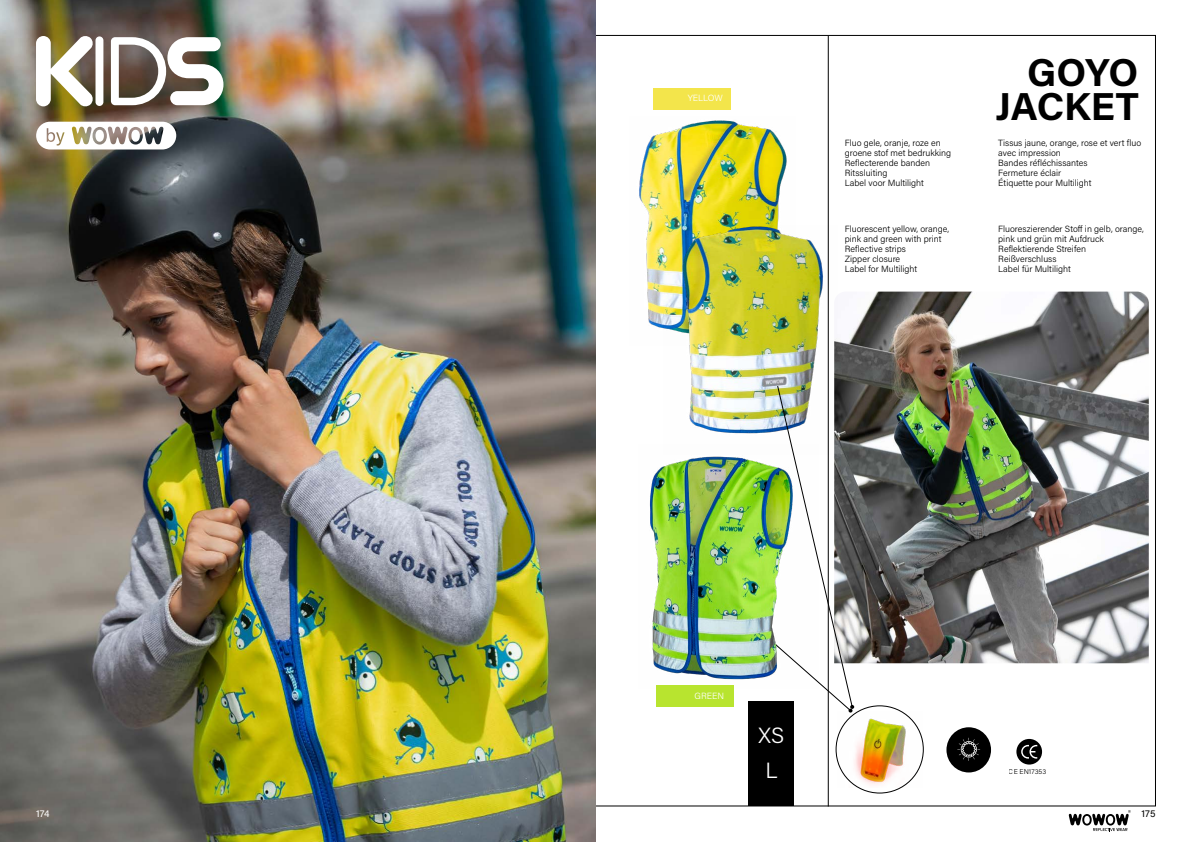
<style>
.page{position:relative;width:1191px;height:842px;background:#fff}
.page>*{position:absolute;margin:0;border:0;box-sizing:border-box;transform-origin:0 0}
.t1{font:700 39px "Acumin Pro";letter-spacing:-.015em;color:#000}
.t2{font:300 22px/35px "Acumin Pro";color:#fff;text-align:center}
.t3{font:10px "Acumin Pro";color:#000}
.t4{font:10px "Acumin Pro";color:#fff}
.t5{font:300 9px/10px "Acumin Pro";color:#000}
.t6{font:300 9px "Acumin Pro";color:#fff}
.t7{font:300 7px "Acumin Pro";color:#000}
</style>
<div class="page">
<hr style="left:828px;top:36px;width:1px;height:770px;background:#000">
<div style="left:748px;top:702px;width:45px;height:104px;background:#000"></div>
<svg style="left:1068px;top:810px;width:62px;height:21px"></svg>
<img style="left:837px;top:292px;width:311px;height:371px">
<img style="left:0;top:0;width:595px;height:842px">
<img style="left:639px;top:120px;width:148px;height:209px">
<img style="left:663px;top:225px;width:174px;height:209px">
<svg style="left:36px;top:35px;width:57px;height:72px"></svg>
<div style="left:95px;top:36px;width:8px;height:70px;background:#fff;border-radius:4px"></div>
<svg style="left:111px;top:37px;width:112px;height:68px"></svg>
<svg style="left:36px;top:122px;width:140px;height:27px"></svg>
<div style="left:946px;top:727px;width:45px;height:45px;background:#000;border-radius:50%"></div>
<svg style="left:957px;top:738px;width:23px;height:23px"></svg>
<div style="left:1016px;top:739px;width:26px;height:25px;background:#000;border-radius:50%"></div>
<svg style="left:1021px;top:745px;width:16px;height:14px"></svg>
<img style="left:837px;top:711px;width:85px;height:76px">
<svg style="left:758px;top:385px;width:96px;height:328px"></svg>
<img style="left:650px;top:445px;width:169px;height:244px">
<div style="left:656px;top:686px;width:77px;height:21px;background:#b8e42f"></div>
<div style="left:653px;top:88px;width:78px;height:21px;background:#f3e54b"></div>
<p class="t4" style="left:36px;top:807px;width:15px">174</p>
<p class="t6" style="left:688px;top:92px;width:37px">YELLOW</p>
<h1 class="t1" style="left:1027px;top:45px;width:113px">GOYO</h1>
<p class="t5" style="left:844px;top:138px;width:108px">Fluo gele, oranje, roze en groene stof met bedrukking<br>Reflecterende banden<br>Ritssluiting<br>Label voor Multilight</p>
<h1 class="t1" style="left:995px;top:79px;width:145px">JACKET</h1>
<p class="t5" style="left:998px;top:138px;width:144px">Tissus jaune, orange, rose et vert fluo avec impression<br>Bandes réfléchissantes<br>Fermeture éclair<br>Étiquette pour Multilight</p>
<p class="t5" style="left:844px;top:223px;width:106px">Fluorescent yellow, orange, pink and green with print<br>Reflective strips<br>Zipper closure<br>Label for Multilight</p>
<p class="t5" style="left:998px;top:223px;width:147px">Fluoreszierender Stoff in gelb, orange, pink und grün mit Aufdruck<br>Reflektierende Streifen<br>Reißverschluss<br>Label für Multilight</p>
<p class="t6" style="left:694px;top:690px;width:31px">GREEN</p>
<h2 class="t2" style="left:758px;top:717px;width:27px">XS<br>L</h2>
<p class="t7" style="left:1009px;top:767px;width:39px">CE EN17353</p>
<p class="t3" style="left:1141px;top:807px;width:15px">175</p>
</div>
